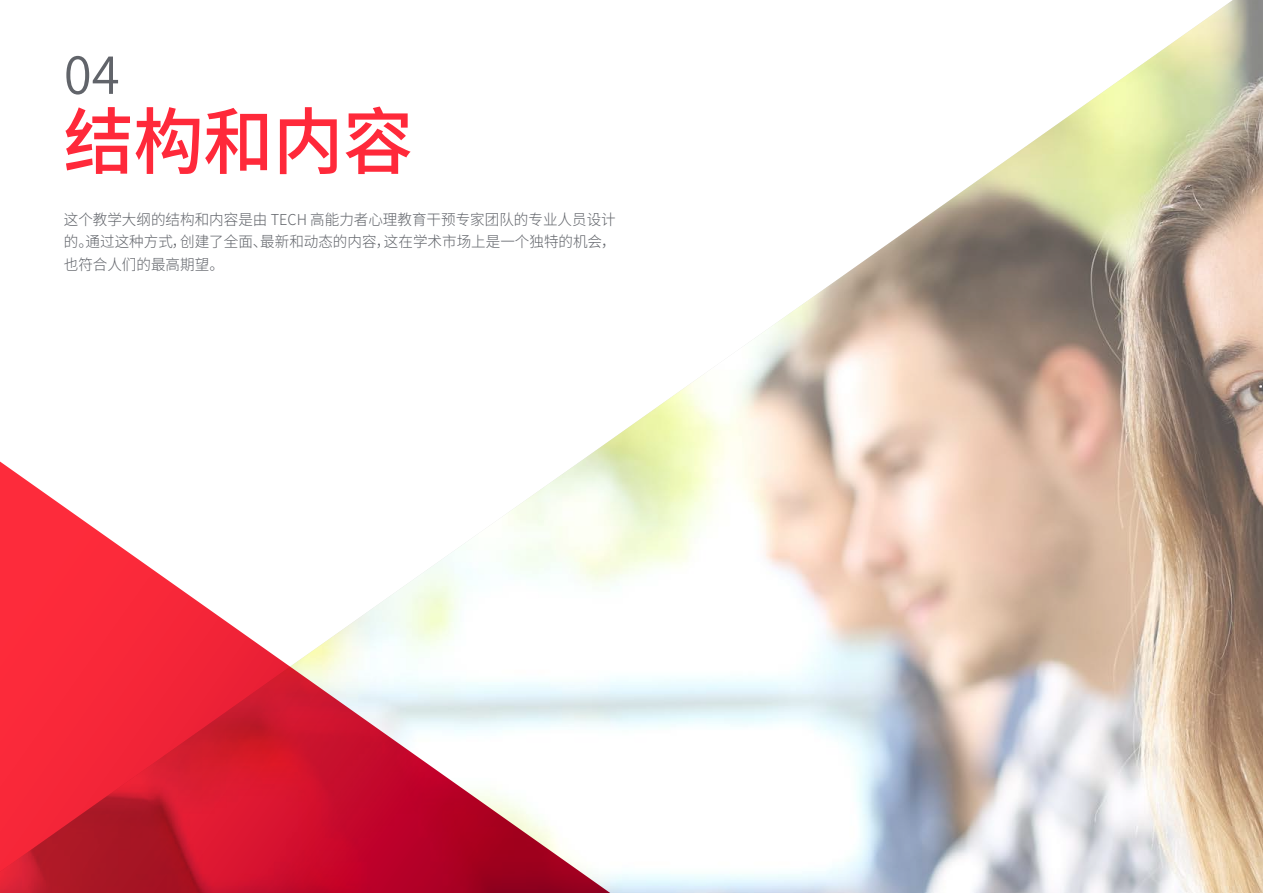
<style>
.page{position:relative;width:1263px;height:893px;background:#fff}
.page>*{position:absolute;margin:0;border:0;box-sizing:border-box;transform-origin:0 0}
.t1{font:500 72px "Source Han Sans CN";color:#ff293a}
.t2{font:52.5px "Source Han Sans CN";color:#61646a}
.t3{font:300 15px/22.5px "Source Han Sans CN";color:#61646a;text-align:justify}
</style>
<div class="page">
<img style="left:602px;top:0;width:661px;height:893px">
<svg style="left:0;top:446px;width:640px;height:447px"></svg>
<h2 class="t2" style="left:64px;top:45px;width:57px">04</h2>
<h1 class="t1" style="left:64px;top:101px;width:351px">结构和内容</h1>
<p class="t3" style="left:64px;top:208px;width:553px">这个教学大纲的结构和内容是由 TECH 高能力者心理教育干预专家团队的专业人员设计的。通过这种方式，创建了全面、最新和动态的内容，这在学术市场上是一个独特的机会，也符合人们的最高期望。</p>
</div>
